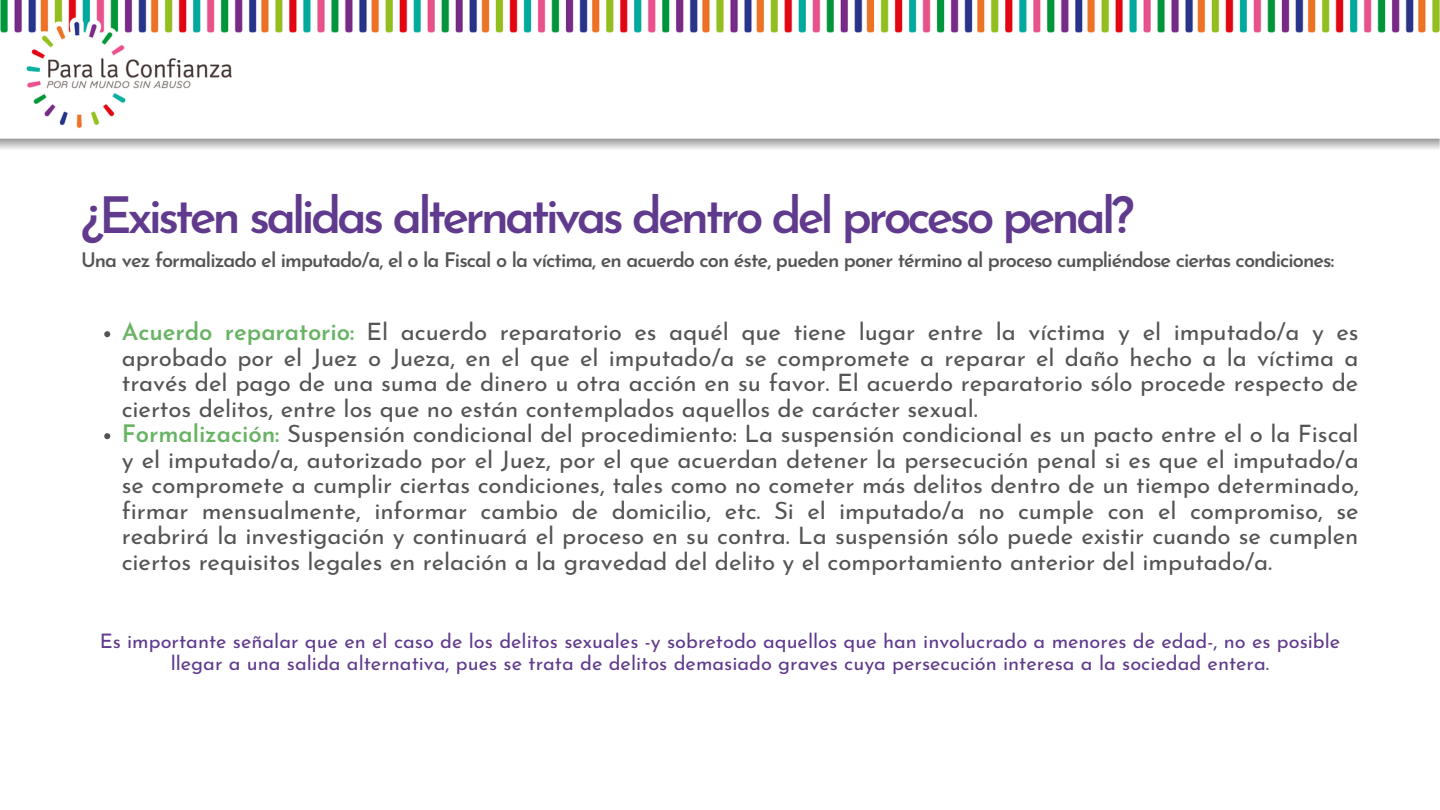
<style>
.page{position:relative;width:1440px;height:810px;background:#fff}
.page>*{position:absolute;margin:0;border:0;box-sizing:border-box;transform-origin:0 0}
.t1{font:600 50px "Josefin Sans";letter-spacing:-.08em;color:#603a8d}
.t2{font:24px/25.5px "Josefin Sans";letter-spacing:-.005em;color:#545454;text-align:justify}
.t3{font:20px/22.5px "Josefin Sans";color:#603a8d;text-align:center}
.t4{font:600 20px "Josefin Sans";letter-spacing:-.045em;color:#545454}
.s1{font-weight:600;color:#68b364}
</style>
<div class="page">
<img style="left:0;top:0;width:1440px;height:149px">
<svg style="left:104px;top:331px;width:6px;height:6px"></svg>
<svg style="left:104px;top:433px;width:6px;height:6px"></svg>
<p class="t1" style="left:81px;top:195px;width:1055px">¿Existen salidas alternativas dentro del proceso penal?</p>
<p class="t4" style="left:81px;top:252px;width:1255px">Una vez formalizado el imputado/a, el o la Fiscal o la víctima, en acuerdo con éste, pueden poner término al proceso cumpliéndose ciertas condiciones:</p>
<p class="t2" style="left:122px;top:321px;width:1238px"><span class="s1">Acuerdo reparatorio:</span> El acuerdo reparatorio es aquél que tiene lugar entre la víctima y el imputado/a y es aprobado por el Juez o Jueza, en el que el imputado/a se compromete a reparar el daño hecho a la víctima a través del pago de una suma de dinero u otra acción en su favor. El acuerdo reparatorio sólo procede respecto de ciertos delitos, entre los que no están contemplados aquellos de carácter sexual.</p>
<p class="t2" style="left:122px;top:423px;width:1239px"><span class="s1">Formalización:</span> Suspensión condicional del procedimiento: La suspensión condicional es un pacto entre el o la Fiscal y el imputado/a, autorizado por el Juez, por el que acuerdan detener la persecución penal si es que el imputado/a se compromete a cumplir ciertas condiciones, tales como no cometer más delitos dentro de un tiempo determinado, firmar mensualmente, informar cambio de domicilio, etc. Si el imputado/a no cumple con el compromiso, se reabrirá la investigación y continuará el proceso en su contra. La suspensión sólo puede existir cuando se cumplen ciertos requisitos legales en relación a la gravedad del delito y el comportamiento anterior del imputado/a.</p>
<p class="t3" style="left:100px;top:632px;width:1242px">Es importante señalar que en el caso de los delitos sexuales -y sobretodo aquellos que han involucrado a menores de edad-, no es posible llegar a una salida alternativa, pues se trata de delitos demasiado graves cuya persecución interesa a la sociedad entera.</p>
</div>
